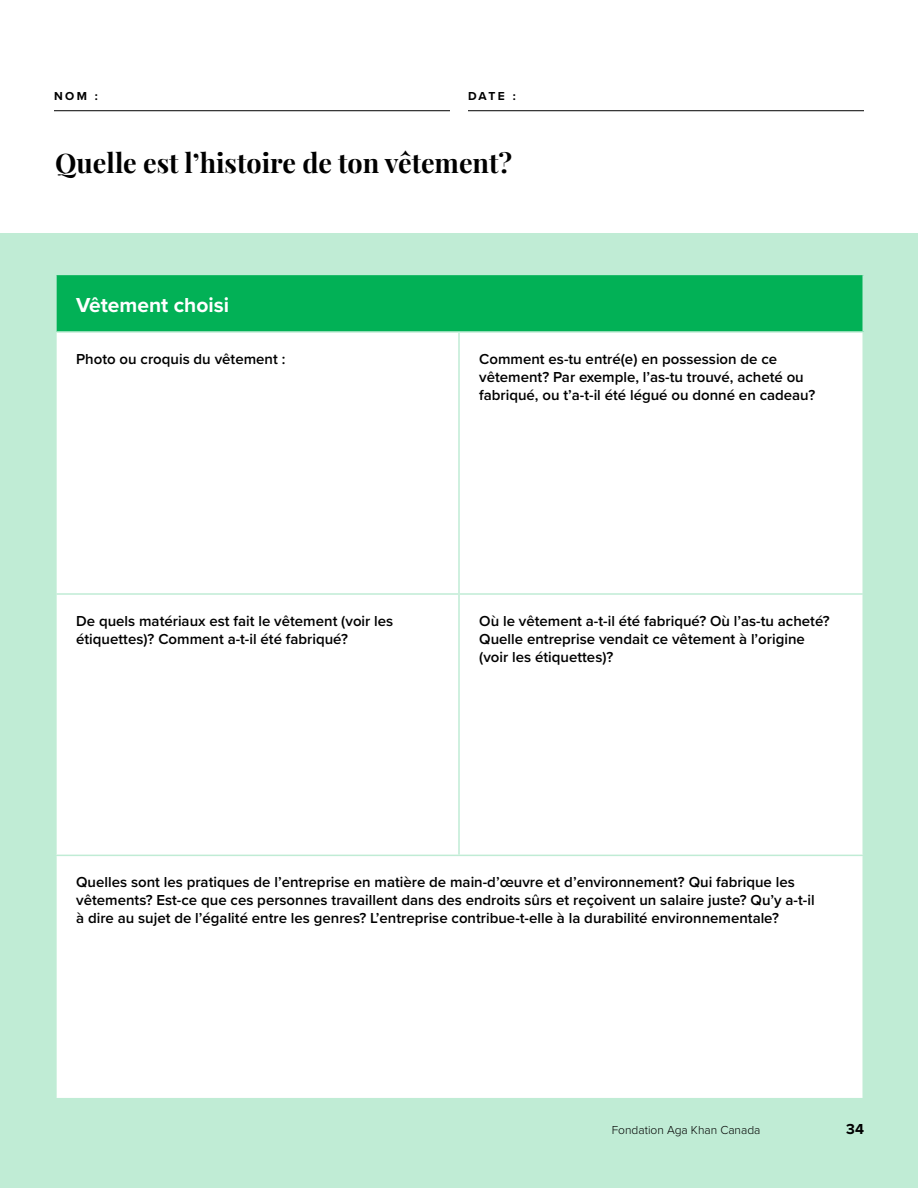
<style>
.page{position:relative;width:918px;height:1188px;background:#fff}
.page>*{position:absolute;margin:0;border:0;box-sizing:border-box;transform-origin:0 0}
.t1{font:700 27px "Playfair Display";color:#000}
.t2{font:700 21px "Proxima Nova";color:#fff}
.t3{font:600 15px/18px "Proxima Nova";color:#000}
.t4{font:700 15px "Proxima Nova";color:#000}
.t5{font:300 12px "Proxima Nova";color:#000}
.t6{font:700 12px "Proxima Nova";letter-spacing:.2em;color:#000}
</style>
<div class="page">
<div style="left:0;top:233px;width:918px;height:955px;background:#c0ecd5"></div>
<div style="left:56px;top:274px;width:807px;height:58px;background:#02b156"></div>
<div style="left:57px;top:333px;width:805px;height:765px;background:#fff"></div>
<hr style="left:55px;top:274px;width:404px;height:1px;background:#c0ecd5">
<hr style="left:55px;top:275px;width:2px;height:56px;background:#c0ecd5">
<hr style="left:459px;top:274px;width:405px;height:1px;background:#c0ecd5">
<hr style="left:862px;top:275px;width:2px;height:56px;background:#c0ecd5">
<hr style="left:55px;top:331px;width:404px;height:2px;background:#c0ecd5">
<hr style="left:459px;top:331px;width:405px;height:2px;background:#c0ecd5">
<hr style="left:458px;top:333px;width:2px;height:260px;background:#c0ecd5">
<hr style="left:55px;top:593px;width:404px;height:2px;background:#c0ecd5">
<hr style="left:459px;top:593px;width:405px;height:2px;background:#c0ecd5">
<hr style="left:458px;top:595px;width:2px;height:260px;background:#c0ecd5">
<hr style="left:55px;top:855px;width:404px;height:1px;background:#c0ecd5">
<hr style="left:459px;top:855px;width:405px;height:1px;background:#c0ecd5">
<hr style="left:54px;top:110px;width:396px;height:1px;background:#000">
<hr style="left:468px;top:110px;width:396px;height:1px;background:#000">
<p class="t6" style="left:54px;top:87px;width:45px">NOM :</p>
<p class="t6" style="left:468px;top:87px;width:49px">DATE :</p>
<h1 class="t1" style="left:55px;top:142px;width:459px">Quelle est l’histoire de ton vêtement?</h1>
<h2 class="t2" style="left:76px;top:289px;width:154px">Vêtement choisi</h2>
<p class="t3" style="left:76px;top:350px;width:211px">Photo ou croquis du vêtement :</p>
<p class="t3" style="left:479px;top:350px;width:338px">Comment es-tu entré(e) en possession de ce vêtement? Par exemple, l’as-tu trouvé, acheté ou fabriqué, ou t’a-t-il été légué ou donné en cadeau?</p>
<p class="t3" style="left:76px;top:612px;width:319px">De quels matériaux est fait le vêtement (voir les étiquettes)? Comment a-t-il été fabriqué?</p>
<p class="t3" style="left:479px;top:612px;width:352px">Où le vêtement a-t-il été fabriqué? Où l’as-tu acheté?<br>Quelle entreprise vendait ce vêtement à l’origine (voir les étiquettes)?</p>
<p class="t3" style="left:76px;top:873px;width:740px">Quelles sont les pratiques de l’entreprise en matière de main-d’œuvre et d’environnement? Qui fabrique les vêtements? Est-ce que ces personnes travaillent dans des endroits sûrs et reçoivent un salaire juste? Qu’y a-t-il à dire au sujet de l’égalité entre les genres? L’entreprise contribue-t-elle à la durabilité environnementale?</p>
<p class="t5" style="left:612px;top:1121px;width:150px">Fondation Aga Khan Canada</p>
<p class="t4" style="left:846px;top:1118px;width:19px">34</p>
</div>
